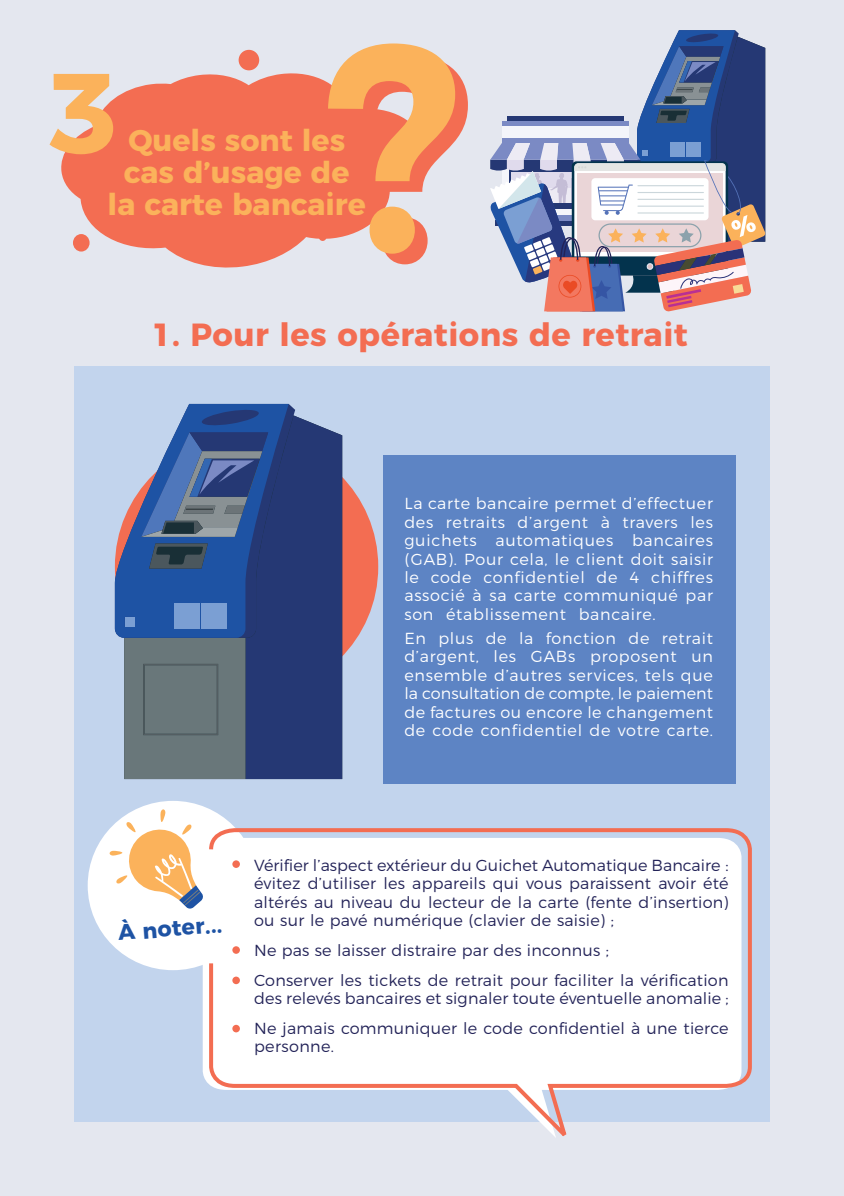
<style>
.page{position:relative;width:844px;height:1196px;background:#fff}
.page>*{position:absolute;margin:0;border:0;box-sizing:border-box;transform-origin:0 0}
.t1{font:700 113.4px "Montserrat";color:#fbb25b}
.t2{font:700 32px "Montserrat";letter-spacing:.015em;color:#f36d52}
.t3{font:700 30px/32px "Montserrat";color:#fbb25b;text-align:center}
.t4{font:700 22px "Montserrat";color:#1e53a4}
.t5{font:300 16px/18.4px "Montserrat";letter-spacing:.015em;color:#232358}
.t6{font:300 16px/18.4px "Montserrat";letter-spacing:.045em;color:#fff;text-align:justify}
</style>
<div class="page">
<div style="left:0;top:0;width:844px;height:1195px;background:#e4e7ef"></div>
<div style="left:74px;top:366px;width:695px;height:755px;background:#c2d4ed"></div>
<div style="left:383px;top:455px;width:353px;height:328px;background:#5d84c4"></div>
<div style="left:115px;top:436px;width:263px;height:261px;background:#f36d52;border-radius:50%"></div>
<div style="left:88px;top:800px;width:170px;height:170px;background:#fff;border-radius:50%"></div>
<svg style="left:207px;top:826px;width:547px;height:311px"></svg>
<div style="left:232px;top:946px;width:8px;height:7px;background:#f36d52;border-radius:50%"></div>
<div style="left:232px;top:860px;width:8px;height:7px;background:#f36d52;border-radius:50%"></div>
<div style="left:232px;top:976px;width:8px;height:7px;background:#f36d52;border-radius:50%"></div>
<svg style="left:110px;top:809px;width:93px;height:99px"></svg>
<svg style="left:115px;top:404px;width:174px;height:233px"></svg>
<svg style="left:124px;top:409px;width:218px;height:370px;background:#425986"></svg>
<div style="left:202px;top:603px;width:25px;height:25px;background:#7b9fd3"></div>
<div style="left:174px;top:603px;width:25px;height:25px;background:#7b9fd3"></div>
<div style="left:125px;top:617px;width:10px;height:9px;background:#7b9fd3"></div>
<svg style="left:61px;top:70px;width:348px;height:198px;fill:#f36d52"></svg>
<div style="left:73px;top:234px;width:17px;height:17px;background:#f36d52;border-radius:50%"></div>
<div style="left:239px;top:50px;width:20px;height:20px;background:#f36d52;border-radius:50%"></div>
<svg style="left:328px;top:43px;width:140px;height:221px"></svg>
<div style="left:232px;top:1024px;width:8px;height:8px;background:#f36d52;border-radius:50%"></div>
<svg style="left:490px;top:30px;width:275px;height:282px"></svg>
<h1 class="t1" style="left:48px;top:20px;width:71px">3</h1>
<h3 class="t3" style="left:108px;top:122px;width:260px">Quels sont les cas d’usage de la carte bancaire</h3>
<h2 class="t2" style="left:152px;top:308px;width:537px">1. Pour les opérations de retrait</h2>
<p class="t6" style="left:404px;top:493px;width:310px">La carte bancaire permet d’effectuer des retraits d’argent à travers les guichets automatiques bancaires (GAB). Pour cela, le client doit saisir le code confidentiel de 4 chiffres associé à sa carte communiqué par son établissement bancaire.</p>
<p class="t6" style="left:404px;top:627px;width:310px">En plus de la fonction de retrait d’argent, les GABs proposent un ensemble d’autres services, tels que la consultation de compte, le paiement de factures ou encore le changement de code confidentiel de votre carte.</p>
<h3 class="t4" style="left:117px;top:915px;width:105px;rotate:-5deg">À noter...</h3>
<p class="t5" style="left:254px;top:854px;width:476px;text-align:justify">Vérifier l’aspect extérieur du Guichet Automatique Bancaire : évitez d’utiliser les appareils qui vous paraissent avoir été altérés au niveau du lecteur de la carte (fente d’insertion) ou sur le pavé numérique (clavier de saisie) ;</p>
<p class="t5" style="left:254px;top:933px;width:476px;line-height:29.8px">Ne pas se laisser distraire par des inconnus ;<br>Conserver les tickets de retrait pour faciliter la vérification</p>
<p class="t5" style="left:254px;top:982px;width:476px;line-height:29.8px">des relevés bancaires et signaler toute éventuelle anomalie ;<br>Ne jamais communiquer le code confidentiel à une tierce</p>
<p class="t5" style="left:254px;top:1035px;width:81px">personne.</p>
</div>
